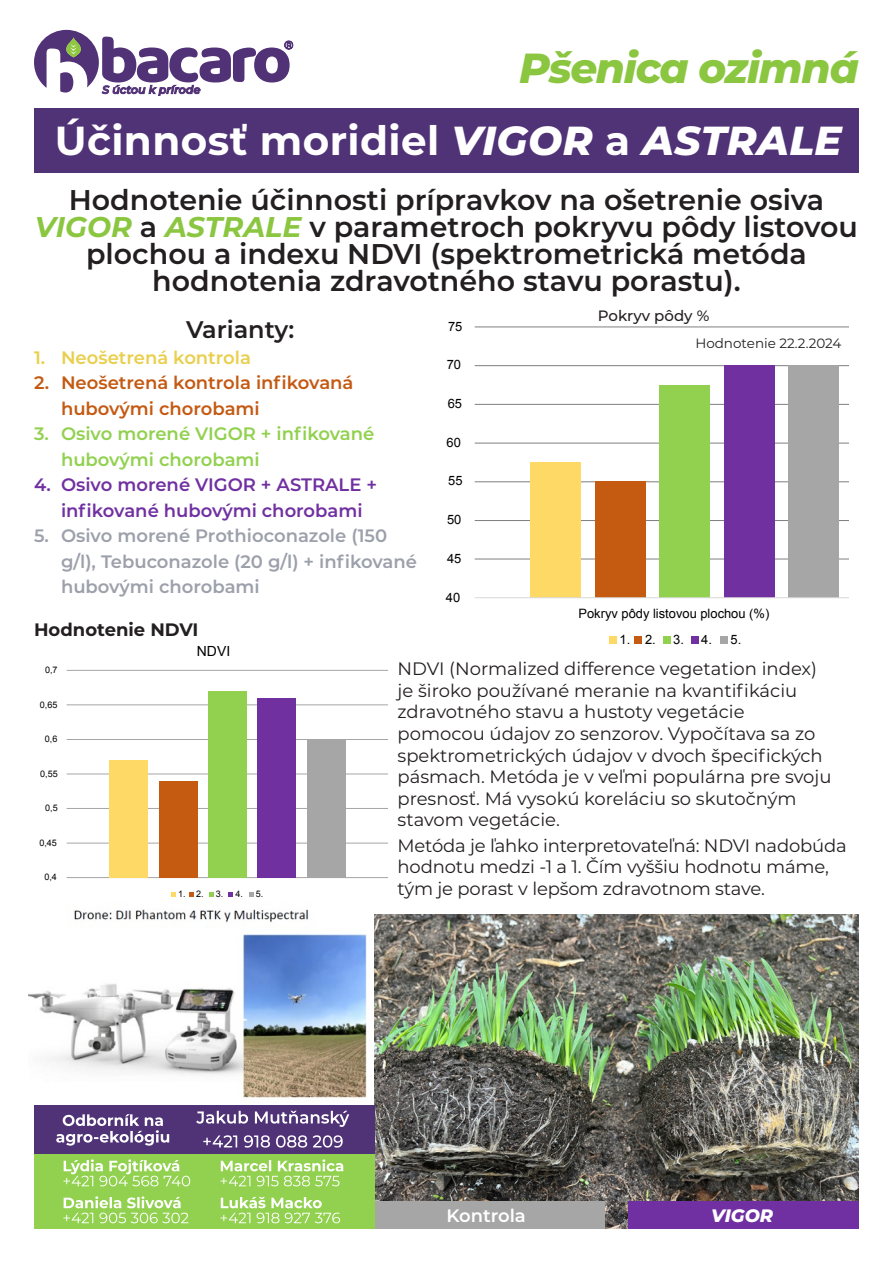
<style>
.page{position:relative;width:893px;height:1263px;background:#fff}
.page>*{position:absolute;margin:0;border:0;box-sizing:border-box;transform-origin:0 0}
.t1{font:italic 800 42px "Montserrat";letter-spacing:-.03em;color:#8bc640}
.t2{font:700 40.5px "Montserrat";letter-spacing:.01em;color:#fff}
.t3{font:600 28.5px/27px "Montserrat";color:#231f20;text-align:center}
.t4{font:600 24px "Montserrat";color:#231f20}
.t5{font:18px/21.6px "Montserrat";color:#231f20}
.t6{font:600 18px/25.5px "Montserrat";color:#9ca0aa}
.t7{font:600 18px/25.5px "Montserrat";color:#7030a1}
.t8{font:600 18px/25.5px "Montserrat";color:#c45912}
.t9{font:600 18px/25.5px "Montserrat";color:#91d14f}
.t10{font:600 18px "Montserrat";color:#e9cf4c}
.t11{font:700 18px "Montserrat";color:#231f20}
.t12{font:600 18px "Montserrat";color:#fff}
.t13{font:italic 800 18px "Montserrat";color:#fff}
.t14{font:500 15px "Montserrat";color:#231f20}
.t15{font:13.95px "Arial";color:#000}
.t16{font:13.5px "Montserrat";color:#231f20}
.t17{font:12.9px "Arial";color:#000}
.t18{font:9px "Arial";color:#000}
.s1{font-weight:800;font-style:italic}
.s2{font-weight:700;font-style:italic;color:#8bc640}
</style>
<div class="page">
<div style="left:34px;top:109px;width:825px;height:64px;background:#503277"></div>
<svg style="left:34px;top:30px;width:259px;height:66px"></svg>
<hr style="left:475px;top:559px;width:373px;height:1px;background:#7f7f7f">
<hr style="left:475px;top:520px;width:373px;height:1px;background:#7f7f7f">
<hr style="left:475px;top:481px;width:373px;height:1px;background:#7f7f7f">
<hr style="left:475px;top:443px;width:373px;height:1px;background:#7f7f7f">
<hr style="left:475px;top:404px;width:373px;height:1px;background:#7f7f7f">
<hr style="left:475px;top:365px;width:373px;height:1px;background:#7f7f7f">
<hr style="left:475px;top:326px;width:373px;height:1px;background:#7f7f7f">
<div style="left:530px;top:462px;width:51px;height:136px;background:#ffd966"></div>
<div style="left:595px;top:482px;width:51px;height:116px;background:#c55a11"></div>
<div style="left:659px;top:385px;width:51px;height:213px;background:#92d050"></div>
<div style="left:724px;top:365px;width:50px;height:233px;background:#7030a0"></div>
<div style="left:788px;top:365px;width:51px;height:233px;background:#a6a6a6"></div>
<hr style="left:475px;top:597px;width:373px;height:1px;background:#d9d9d9">
<div style="left:609px;top:636px;width:8px;height:7px;background:#ffd966"></div>
<div style="left:635px;top:636px;width:7px;height:7px;background:#c55a11"></div>
<div style="left:663px;top:636px;width:7px;height:7px;background:#92d050"></div>
<div style="left:691px;top:636px;width:7px;height:7px;background:#7030a0"></div>
<div style="left:720px;top:636px;width:7px;height:7px;background:#a6a6a6"></div>
<hr style="left:67px;top:877px;width:321px;height:1px;background:#a6a6a6">
<hr style="left:67px;top:843px;width:321px;height:1px;background:#a6a6a6">
<hr style="left:67px;top:808px;width:321px;height:1px;background:#a6a6a6">
<hr style="left:67px;top:774px;width:321px;height:1px;background:#a6a6a6">
<hr style="left:67px;top:739px;width:321px;height:1px;background:#a6a6a6">
<hr style="left:67px;top:704px;width:321px;height:1px;background:#a6a6a6">
<hr style="left:67px;top:670px;width:321px;height:1px;background:#a6a6a6">
<div style="left:109px;top:760px;width:39px;height:117px;background:#ffd966"></div>
<div style="left:159px;top:781px;width:38px;height:96px;background:#c55a11"></div>
<div style="left:208px;top:691px;width:39px;height:186px;background:#92d050"></div>
<div style="left:257px;top:698px;width:39px;height:179px;background:#7030a0"></div>
<div style="left:307px;top:739px;width:38px;height:138px;background:#a6a6a6"></div>
<svg style="left:171px;top:892px;width:5px;height:5px"></svg>
<svg style="left:189px;top:892px;width:5px;height:5px"></svg>
<svg style="left:209px;top:892px;width:5px;height:5px"></svg>
<svg style="left:228px;top:892px;width:5px;height:5px"></svg>
<svg style="left:249px;top:892px;width:5px;height:5px"></svg>
<img style="left:374px;top:914px;width:485px;height:315px">
<img style="left:29px;top:909px;width:338px;height:189px">
<div style="left:628px;top:1201px;width:231px;height:28px;background:#7030a1"></div>
<div style="left:374px;top:1201px;width:231px;height:28px;background:#a6a6a6"></div>
<div style="left:34px;top:1105px;width:340px;height:49px;background:#503277"></div>
<div style="left:34px;top:1154px;width:340px;height:75px;background:#91d14f"></div>
<svg style="left:203px;top:1135px;width:140px;height:12px"></svg>
<svg style="left:196px;top:1111px;width:153px;height:16px"></svg>
<svg style="left:56px;top:1114px;width:113px;height:31px"></svg>
<svg style="left:63px;top:1196px;width:125px;height:27px"></svg>
<svg style="left:63px;top:1159px;width:127px;height:27px"></svg>
<svg style="left:221px;top:1197px;width:119px;height:26px"></svg>
<svg style="left:221px;top:1159px;width:122px;height:27px"></svg>
<p class="t1" style="left:519px;top:37px;width:341px">Pšenica ozimná</p>
<p class="t2" style="left:55px;top:111px;width:789px">Účinnosť moridiel <span class="s1">VIGOR</span> a <span class="s1">ASTRALE</span></p>
<p class="t3" style="left:35px;top:185px;width:824px">Hodnotenie účinnosti prípravkov na ošetrenie osiva <span class="s2">VIGOR</span> a <span class="s2">ASTRALE</span> v parametroch pokryvu pôdy listovou plochou a indexu NDVI (spektrometrická metóda hodnotenia zdravotného stavu porastu).</p>
<p class="t4" style="left:186px;top:312px;width:110px">Varianty:</p>
<p class="t10" style="left:34px;top:344px;width:219px">1. Neošetrená kontrola</p>
<p class="t8" style="left:61px;top:369px;width:294px;text-indent:-27px">2. Neošetrená kontrola infikovaná hubovými chorobami</p>
<p class="t9" style="left:61px;top:420px;width:315px;text-indent:-27px">3. Osivo morené VIGOR + infikované hubovými chorobami</p>
<p class="t7" style="left:61px;top:471px;width:318px;text-indent:-27px">4. Osivo morené VIGOR + ASTRALE + infikované hubovými chorobami</p>
<p class="t6" style="left:61px;top:522px;width:358px;text-indent:-27px">5. Osivo morené Prothioconazole (150 g/l), Tebuconazole (20 g/l) + infikované hubovými chorobami</p>
<p class="t14" style="left:598px;top:305px;width:113px">Pokryv pôdy %</p>
<p class="t16" style="left:695px;top:334px;width:148px">Hodnotenie 22.2.2024</p>
<p class="t17" style="left:448px;top:318px;width:16px">75</p>
<p class="t17" style="left:447px;top:356px;width:16px">70</p>
<p class="t17" style="left:448px;top:395px;width:16px">65</p>
<p class="t17" style="left:446px;top:434px;width:16px">60</p>
<p class="t17" style="left:448px;top:472px;width:16px">55</p>
<p class="t17" style="left:447px;top:511px;width:16px">50</p>
<p class="t17" style="left:447px;top:550px;width:16px">45</p>
<p class="t17" style="left:446px;top:589px;width:16px">40</p>
<p class="t11" style="left:34px;top:617px;width:166px">Hodnotenie NDVI</p>
<p class="t18" style="left:45px;top:664px;width:14px">0,7</p>
<p class="t18" style="left:40px;top:698px;width:19px">0,65</p>
<p class="t18" style="left:45px;top:733px;width:14px">0,6</p>
<p class="t18" style="left:40px;top:767px;width:19px">0,55</p>
<p class="t18" style="left:45px;top:802px;width:14px">0,5</p>
<p class="t18" style="left:39px;top:836px;width:19px">0,45</p>
<p class="t18" style="left:44px;top:871px;width:14px">0,4</p>
<p class="t15" style="left:197px;top:642px;width:35px">NDVI</p>
<p class="t18" style="left:178px;top:888px;width:27px">1. 2.</p>
<p class="t18" style="left:216px;top:888px;width:29px">3. 4.</p>
<p class="t18" style="left:256px;top:888px;width:9px">5.</p>
<p class="t17" style="left:578px;top:605px;width:192px">Pokryv pôdy listovou plochou (%)</p>
<p class="t17" style="left:620px;top:631px;width:38px">1. 2.</p>
<p class="t17" style="left:673px;top:631px;width:40px">3. 4.</p>
<p class="t17" style="left:731px;top:631px;width:12px">5.</p>
<p class="t5" style="left:398px;top:657px;width:435px">NDVI (Normalized difference vegetation index) je široko používané meranie na kvantifikáciu zdravotného stavu a hustoty vegetácie pomocou údajov zo senzorov. Vypočítava sa zo spektrometrických údajov v dvoch špecifických pásmach. Metóda je v veľmi populárna pre svoju presnosť. Má vysokú koreláciu so skutočným stavom vegetácie.</p>
<p class="t5" style="left:398px;top:834px;width:451px">Metóda je ľahko interpretovateľná: NDVI nadobúda hodnotu medzi -1 a 1. Čím vyššiu hodnotu máme, tým je porast v lepšom zdravotnom stave.</p>
<p class="t12" style="left:446px;top:1203px;width:81px">Kontrola</p>
<p class="t13" style="left:711px;top:1202px;width:64px">VIGOR</p>
</div>
